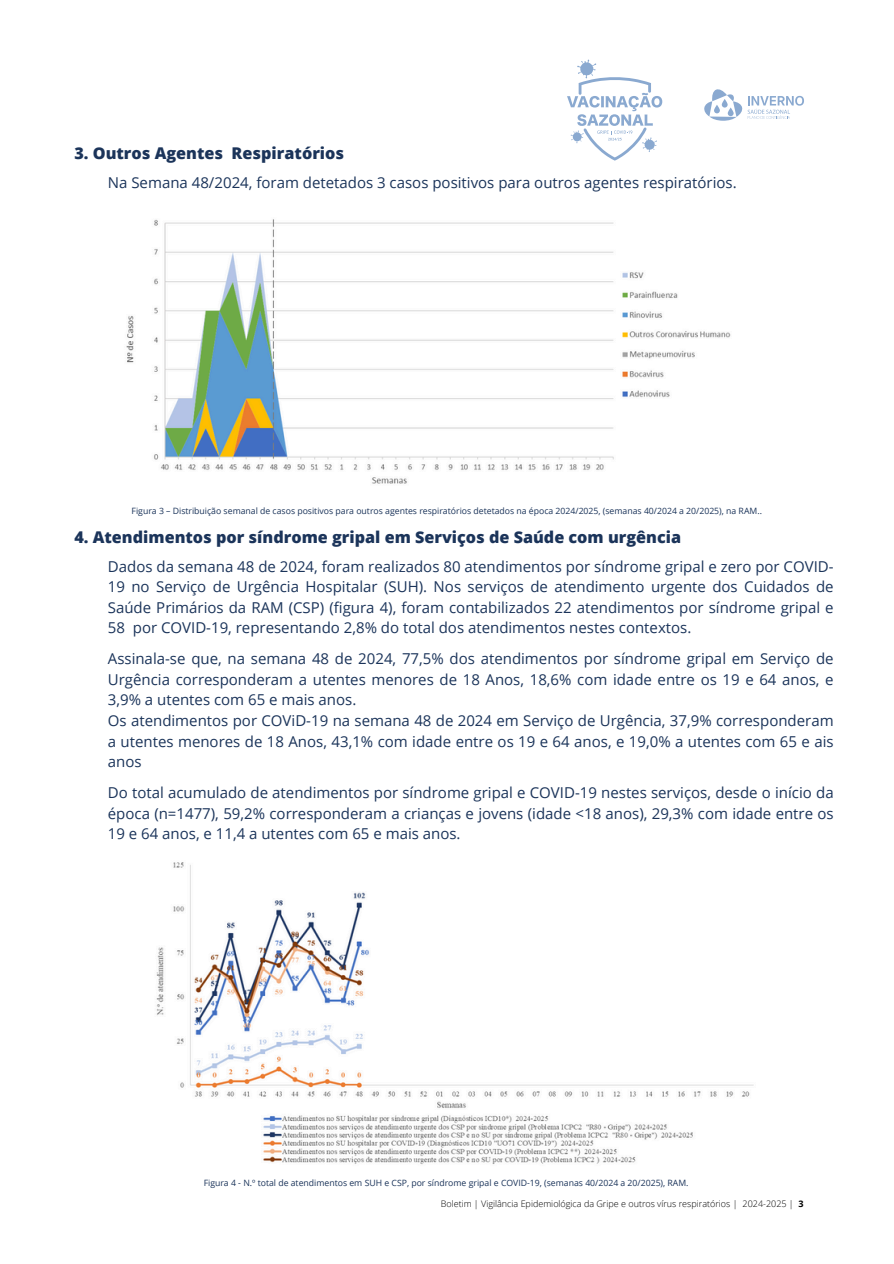
<style>
.page{position:relative;width:894px;height:1264px;background:#fff}
.page>*{position:absolute;margin:0;border:0;box-sizing:border-box;transform-origin:0 0}
.t1{font:800 16.2px "Open Sans";color:#1b345a}
.t2{font:15px/20.5px "Open Sans";color:#1b345a;text-align:justify}
.t3{font:300 9px "Open Sans";color:#000}
.t4{font:8.7px "Open Sans";color:#1b345a}
.s1{font-weight:700}
</style>
<div class="page">
<svg style="left:704px;top:89px;width:99px;height:32px"></svg>
<svg style="left:721px;top:99px;width:6px;height:9px"></svg>
<svg style="left:713px;top:105px;width:6px;height:8px"></svg>
<svg style="left:727px;top:107px;width:6px;height:9px"></svg>
<svg style="left:567px;top:60px;width:95px;height:101px"></svg>
<img style="left:156px;top:862px;width:598px;height:303px">
<img style="left:126px;top:219px;width:605px;height:265px">
<h2 class="t1" style="left:74px;top:142px;width:271px">3. Outros Agentes Respiratórios</h2>
<h1 class="t2" style="left:108px;top:171px;width:630px">Na Semana 48/2024, foram detetados 3 casos positivos para outros agentes respiratórios.</h1>
<h2 class="t4" style="left:132px;top:505px;width:631px">Figura 3 – Distribuição semanal de casos positivos para outros agentes respiratórios detetados na época 2024/2025, (semanas 40/2024 a 20/2025), na RAM..</h2>
<p class="t1" style="left:74px;top:526px;width:608px">4. Atendimentos por síndrome gripal em Serviços de Saúde com urgência</p>
<p class="t2" style="left:108px;top:555px;width:727px">Dados da semana 48 de 2024, foram realizados 80 atendimentos por síndrome gripal e zero por COVID-19 no Serviço de Urgência Hospitalar (SUH). Nos serviços de atendimento urgente dos Cuidados de Saúde Primários da RAM (CSP) (figura 4), foram contabilizados 22 atendimentos por síndrome gripal e 58 por COVID-19, representando 2,8% do total dos atendimentos nestes contextos.</p>
<p class="t2" style="left:108px;top:648px;width:727px;text-align:left">Assinala-se que, na semana 48 de 2024, 77,5% dos atendimentos por síndrome gripal em Serviço de Urgência corresponderam a utentes menores de 18 Anos, 18,6% com idade entre os 19 e 64 anos, e 3,9% a utentes com 65 e mais anos.<br>Os atendimentos por COViD-19 na semana 48 de 2024 em Serviço de Urgência, 37,9% corresponderam a utentes menores de 18 Anos, 43,1% com idade entre os 19 e 64 anos, e 19,0% a utentes com 65 e ais anos</p>
<h1 class="t2" style="left:108px;top:781px;width:727px">Do total acumulado de atendimentos por síndrome gripal e COVID-19 nestes serviços, desde o início da época (n=1477), 59,2% corresponderam a crianças e jovens (idade &lt;18 anos), 29,3% com idade entre os 19 e 64 anos, e 11,4 a utentes com 65 e mais anos.</h1>
<p class="t4" style="left:204px;top:1177px;width:486px">Figura 4 - N.º total de atendimentos em SUH e CSP, por síndrome gripal e COVID-19, (semanas 40/2024 a 20/2025), RAM.</p>
<h2 class="t3" style="left:440px;top:1196px;width:364px">Boletim | Vigilância Epidemiológica da Gripe e outros vírus respiratórios | 2024-2025 | <span class="s1">3</span></h2>
</div>
